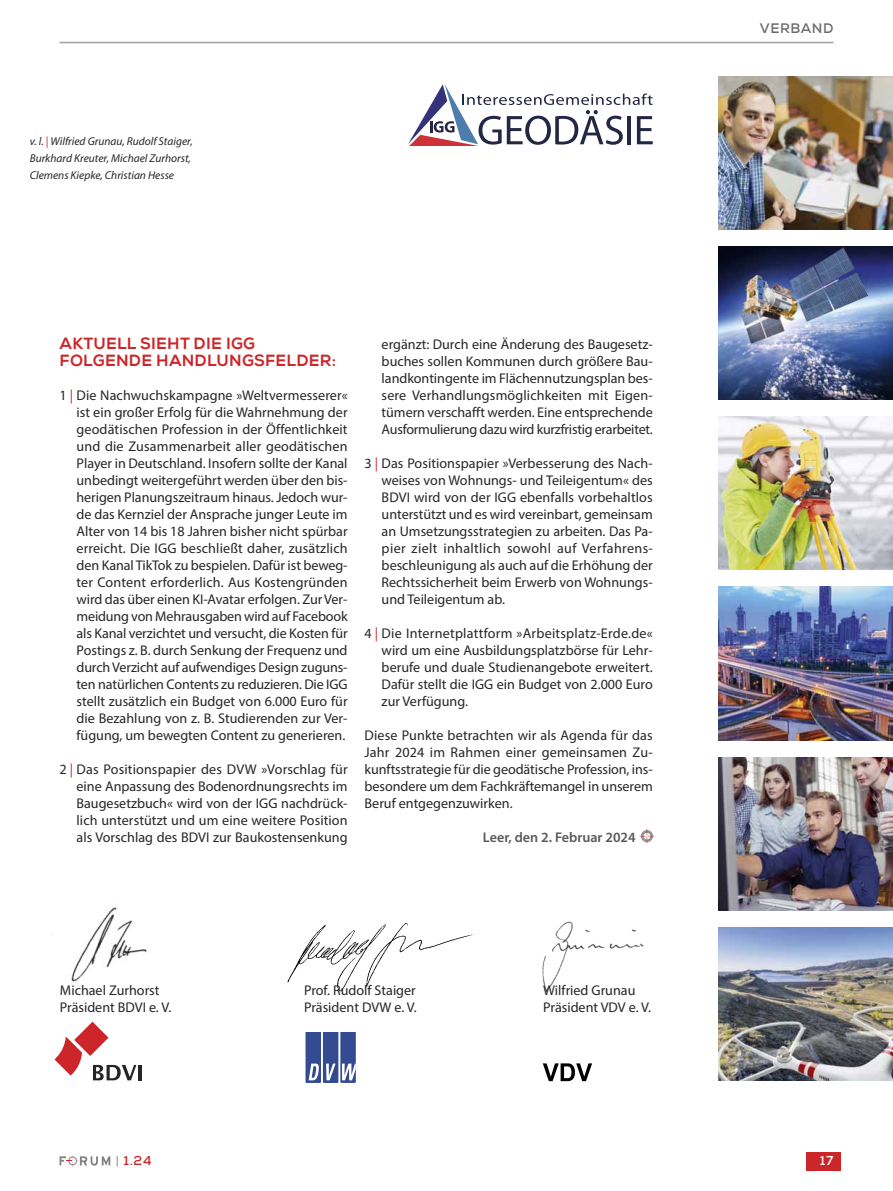
<style>
.page{position:relative;width:893px;height:1191px;background:#fff}
.page>*{position:absolute;margin:0;border:0;box-sizing:border-box;transform-origin:0 0}
.t1{font:800 16.2px/17px "Nexa";letter-spacing:.015em;color:#cc262a}
.t2{font:14.1px/17px "Myriad Pro";color:#272526;text-align:justify}
.t3{font:600 14.1px "Myriad Pro";color:#58595c}
.t4{font:700 13.8px "Nexa";letter-spacing:.04em;color:#6c6b6c}
.t5{font:700 12.9px "Nexa";color:#cc262a}
.t6{font:700 12.9px "Nexa";color:#fff}
.t7{font:italic 11.4px/17px "Myriad Pro";color:#272526}
.s1{color:#cc262a}
.s2{font-weight:300;color:#58595c}
.s3{color:#58595c}
</style>
<div class="page">
<hr style="left:60px;top:42px;width:773px;height:1px;background:#a5a7ab">
<div style="left:806px;top:1151px;width:34px;height:19px;background:#cc262a"></div>
<svg style="left:60px;top:1155px;width:50px;height:11px"></svg>
<img style="left:287px;top:923px;width:188px;height:69px">
<img style="left:51px;top:907px;width:96px;height:75px">
<svg style="left:306px;top:1033px;width:50px;height:50px;background:#5e70a8"></svg>
<svg style="left:54px;top:1021px;width:82px;height:59px"></svg>
<hr style="left:139px;top:1065px;width:3px;height:15px;background:#262526">
<img style="left:719px;top:587px;width:174px;height:153px">
<img style="left:719px;top:757px;width:174px;height:153px">
<img style="left:719px;top:927px;width:174px;height:153px">
<img style="left:719px;top:417px;width:174px;height:153px">
<img style="left:719px;top:77px;width:174px;height:153px">
<img style="left:719px;top:247px;width:174px;height:153px">
<svg style="left:408px;top:84px;width:245px;height:62px"></svg>
<svg style="left:640px;top:828px;width:14px;height:15px"></svg>
<img style="left:542px;top:921px;width:102px;height:72px">
<img style="left:542px;top:1063px;width:50px;height:19px">
<p class="t7" style="left:30px;top:133px;width:165px">v. l. <span class="s1">|</span> Wilfried Grunau, Rudolf Staiger,<br>Burkhard Kreuter, Michael Zurhorst,<br>Clemens Kiepke, Christian Hesse</p>
<p class="t1" style="left:60px;top:337px;width:278px">AKTUELL SIEHT DIE IGG<br>FOLGENDE HANDLUNGSFELDER:</p>
<p class="t2" style="left:77px;top:388px;width:273px;text-indent:-17px">1 <span class="s1">|</span> Die Nachwuchskampagne »Weltvermesserer« ist ein großer Erfolg für die Wahrnehmung der geo dätischen Profession in der Öffentlichkeit und die Zusammenarbeit aller geodätischen Player in Deutschland. Insofern sollte der Kanal unbedingt weitergeführt werden über den bis - heri gen Planungszeitraum hinaus. Jedoch wur - de das Kernziel der Ansprache junger Leute im Alter von 14 bis 18 Jahren bisher nicht spürbar erreicht. Die IGG beschließt daher, zusätzlich den Kanal TikTok zu bespielen. Dafür ist beweg&shy;ter Content erforderlich. Aus Kostengründen wird das über einen KI-Avatar erfolgen. Zur Ver&shy;meidung von Mehrausgaben wird auf Facebook als Kanal verzichtet und versucht, die Kosten für Postings z. B. durch Senkung der Frequenz und durch Verzicht auf aufwendiges Design zuguns - ten natürlichen Contents zu reduzieren. Die IGG stellt zusätzlich ein Budget von 6.000 Euro für die Bezahlung von z. B. Studierenden zur Ver&shy;fügung, um bewegten Content zu generieren.</p>
<p class="t2" style="left:77px;top:762px;width:273px;text-indent:-17px">2 <span class="s1">|</span> Das Positionspapier des DVW »Vorschlag für eine Anpassung des Bodenordnungsrechts im Baugesetzbuch« wird von der IGG nachdrück&shy;lich unterstützt und um eine weitere Position als Vorschlag des BDVI zur Baukostensenkung</p>
<p class="t2" style="left:382px;top:337px;width:273px">ergänzt: Durch eine Änderung des Baugesetz - buches sollen Kommunen durch größere Bau&shy;landkontingente im Flächennutzungsplan bes&shy;sere Verhandlungsmöglichkeiten mit Eigen - tümern verschafft werden. Eine entsprechende Ausformulierung dazu wird kurzfristig erarbeitet.</p>
<p class="t2" style="left:382px;top:456px;width:273px;text-indent:-17px">3 <span class="s1">|</span> Das Positionspapier »Verbesserung des Nach&shy;weises von Wohnungs- und Teileigentum« des BDVI wird von der IGG ebenfalls vorbehaltlos unterstützt und es wird vereinbart, gemeinsam an Umsetzungsstrategien zu arbeiten. Das Pa&shy;pier zielt inhaltlich sowohl auf Verfahrens - beschleunigung als auch auf die Erhöhung der Rechtssicherheit beim Erwerb von Wohnungs&shy;und Teileigentum ab.</p>
<p class="t2" style="left:382px;top:626px;width:273px;text-indent:-17px">4 <span class="s1">|</span> Die Internetplattform »Arbeitsplatz-Erde.de« wird um eine Ausbildungsplatzbörse für Lehr&shy;berufe und duale Studienangebote erweitert.<br>Dafür stellt die IGG ein Budget von 2.000 Euro zur Verfügung.</p>
<p class="t2" style="left:365px;top:728px;width:290px">Diese Punkte betrachten wir als Agenda für das Jahr 2024 im Rahmen einer gemeinsamen Zu - kunfts strategie für die geodätische Profession, ins&shy;besondere um dem Fachkräftemangel in unserem Beruf entgegenzuwirken.</p>
<p class="t3" style="left:483px;top:832px;width:154px">Leer, den 2. Februar 2024</p>
<p class="t2" style="left:60px;top:983px;width:113px">Michael Zurhorst<br>Präsident BDVI e. V.</p>
<p class="t2" style="left:543px;top:983px;width:109px">Wilfried Grunau<br>Präsident VDV e. V.</p>
<p class="t2" style="left:304px;top:983px;width:114px">Prof. Rudolf Staiger<br>Präsident DVW e. V.</p>
<p class="t4" style="left:760px;top:24px;width:75px">VERBAND</p>
<p class="t5" style="left:116px;top:1156px;width:37px"><span class="s2">|</span> 1<span class="s3">.</span>24</p>
<p class="t6" style="left:820px;top:1156px;width:15px">17</p>
</div>
